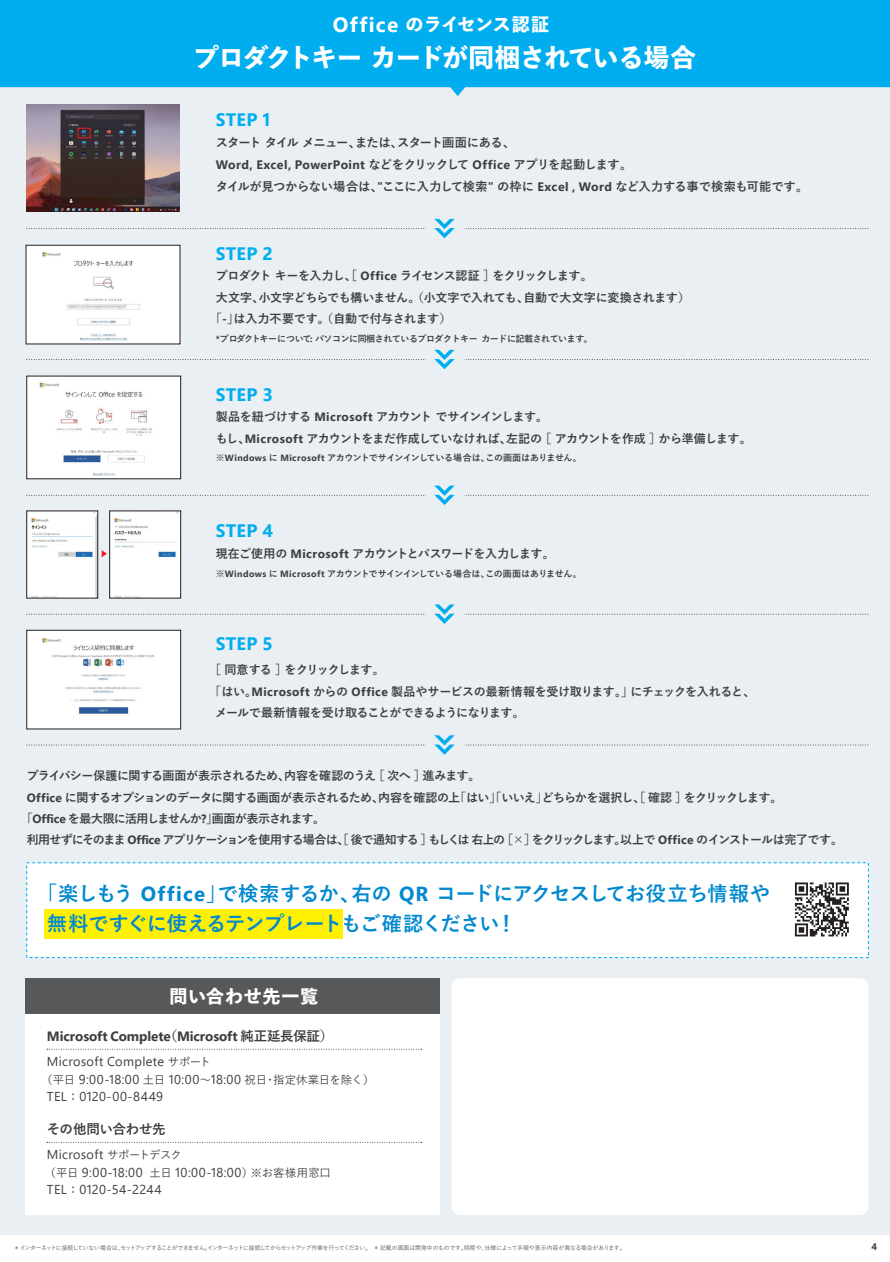
<style>
.page{position:relative;width:890px;height:1262px;background:#fff}
.page>*{position:absolute;margin:0;border:0;box-sizing:border-box;transform-origin:0 0}
.t1{font:800 25.5px "Yu Go Std N";letter-spacing:-.02em;color:#fff}
.t2{font:700 20.25px/29.4px "Yu Go";letter-spacing:-.035em;color:#0089cf}
.t3{font:700 18px "Segoe Pro";letter-spacing:.015em;color:#00aeef}
.t4{font:800 18px "Yu Go Std N";letter-spacing:-.02em;color:#fff}
.t5{font:800 18px "Yu Go Std N";letter-spacing:.025em;color:#fff}
.t6{font:700 13.5px "Segoe Pro";letter-spacing:-.01em;color:#3e3e3f}
.t7{font:700 13.5px "Yu Go";letter-spacing:-.02em;color:#3e3e3f}
.t8{font:12.9px/17.4px "Segoe Pro";letter-spacing:.03em;color:#3e3e3f}
.t9{font:12.9px "Segoe Pro";letter-spacing:.05em;color:#3e3e3f}
.t10{font:700 12.3px "Yu Go";letter-spacing:-.02em;color:#3e3e3f}
.t11{font:700 12.3px "Segoe Pro";letter-spacing:.035em;color:#3e3e3f}
.t12{font:700 12.3px "Yu Go";letter-spacing:-.07em;color:#3e3e3f}
.t13{font:700 12px/21.3px "Yu Go";letter-spacing:-.055em;color:#3e3e3f}
.t14{font:700 12px "Yu Go";letter-spacing:-.09em;color:#3e3e3f}
.t15{font:700 12px "Yu Go";letter-spacing:-.03em;color:#3e3e3f}
.t16{font:700 12px "Yu Go";letter-spacing:-.075em;color:#3e3e3f}
.t17{font:700 12px "Yu Go";letter-spacing:-.02em;color:#3e3e3f}
.t18{font:700 12px "Yu Go";letter-spacing:-.01em;color:#3e3e3f}
.t19{font:700 9.75px "Segoe Pro";color:#3e3e3f}
.t20{font:700 9px "Yu Go";letter-spacing:-.05em;color:#3e3e3f}
.t21{font:500 6px "Yu Gothic";letter-spacing:-.065em;color:#57585a}
.s1{font-family:"Segoe Pro";font-weight:700;font-size:20.7px}
.s2{font-family:"Yu Go"}
.s3{font-family:"Segoe Pro"}
.s4{font-family:"Yu Gothic";font-weight:500;font-size:11.4px}
</style>
<div class="page">
<div style="left:0;top:0;width:890px;height:1234px;background:#e9eff3"></div>
<svg style="left:0;top:0;width:890px;height:96px;background:#15b3ef"></svg>
<div style="left:25px;top:1001px;width:415px;height:213px;background:#fff"></div>
<div style="left:25px;top:977px;width:415px;height:36px;background:#57585a"></div>
<div style="left:451px;top:977px;width:417px;height:237px;background:#fff;border-radius:9px"></div>
<svg style="left:47px;top:1048px;width:375px;height:1px"></svg>
<img style="left:28px;top:247px;width:150px;height:95px">
<div style="left:26px;top:245px;width:154px;height:99px;border:1px solid #231f20"></div>
<img style="left:29px;top:512px;width:67px;height:84px">
<img style="left:111px;top:512px;width:68px;height:84px">
<div style="left:109px;top:510px;width:72px;height:88px;border:1px solid #231f20"></div>
<svg style="left:102px;top:550px;width:5px;height:7px"></svg>
<img style="left:29px;top:632px;width:150px;height:95px">
<div style="left:27px;top:630px;width:154px;height:99px;border:1px solid #231f20"></div>
<img style="left:27px;top:104px;width:153px;height:108px">
<img style="left:29px;top:378px;width:150px;height:99px">
<div style="left:26px;top:862px;width:843px;height:95px;background:#fff"></div>
<svg style="left:795px;top:882px;width:54px;height:54px"></svg>
<div style="left:44px;top:909px;width:298px;height:29px;background:#fff101"></div>
<svg style="left:27px;top:219px;width:841px;height:19px"></svg>
<svg style="left:27px;top:350px;width:841px;height:19px"></svg>
<svg style="left:27px;top:485px;width:841px;height:20px"></svg>
<svg style="left:27px;top:604px;width:841px;height:19px"></svg>
<svg style="left:27px;top:735px;width:841px;height:19px"></svg>
<div style="left:78px;top:128px;width:12px;height:10px;border:1px solid #ee1d23"></div>
<h3 class="t4" style="left:333px;top:10px;width:218px"><span class="s1">Office</span> のライセンス認証</h3>
<h1 class="t1" style="left:193px;top:37px;width:504px">プロダクトキーカードが同梱されている場合</h1>
<h3 class="t3" style="left:216px;top:106px;width:56px">STEP 1</h3>
<p class="t12" style="left:216px;top:135px;width:301px">スタートタイルメニュー、または、スタート画面にある、</p>
<p class="t11" style="left:216px;top:156px;width:418px">Word, Excel, PowerPoint <span class="s2">などをクリックして</span> Office <span class="s2">アプリを起動します。</span></p>
<p class="t10" style="left:216px;top:180px;width:594px">タイルが見つからない場合は、<span class="s3">"</span>ここに入力して検索<span class="s3">"</span> の枠に <span class="s3">Excel , Word</span> など入力する事で検索も可能です。</p>
<h3 class="t3" style="left:216px;top:240px;width:59px">STEP 2</h3>
<p class="t16" style="left:216px;top:269px;width:379px">プロダクトキーを入力し、［ <span class="s3">Office</span> ライセンス認証］をクリックします。</p>
<p class="t17" style="left:216px;top:290px;width:476px">大文字、小文字どちらでも構いません。（小文字で入れても、自動で大文字に変換されます）</p>
<p class="t18" style="left:210px;top:311px;width:243px">「<span class="s3">-</span>」は入力不要です。（自動で付与されます）</p>
<p class="t20" style="left:216px;top:334px;width:379px"><span class="s3">*</span>プロダクトキーについて<span class="s3">:</span> パソコンに同梱されているプロダクトキー カードに記載されています。</p>
<h3 class="t3" style="left:216px;top:382px;width:59px">STEP 3</h3>
<p class="t13" style="left:216px;top:406px;width:538px">製品を紐づけする <span class="s3">Microsoft</span> アカウントでサインインします。<br>もし、<span class="s3">Microsoft</span> アカウントをまだ作成していなければ、左記の［アカウントを作成］から準備します。</p>
<p class="t20" style="left:216px;top:453px;width:367px">※<span class="s3">Windows</span> に <span class="s3">Microsoft</span> アカウントでサインインしている場合は、この画面はありません。</p>
<h3 class="t3" style="left:216px;top:517px;width:59px">STEP 4</h3>
<p class="t13" style="left:216px;top:543px;width:341px">現在ご使用の <span class="s3">Microsoft</span> アカウントとパスワードを入力します。</p>
<p class="t20" style="left:216px;top:568px;width:367px">※<span class="s3">Windows</span> に <span class="s3">Microsoft</span> アカウントでサインインしている場合は、この画面はありません。</p>
<h3 class="t3" style="left:216px;top:631px;width:59px">STEP 5</h3>
<p class="t16" style="left:209px;top:663px;width:177px">［同意する］をクリックします。</p>
<p class="t15" style="left:209px;top:684px;width:548px">「はい。<span class="s3">Microsoft</span> からの <span class="s3">Office</span> 製品やサービスの最新情報を受け取ります。」にチェックを入れると、</p>
<p class="t13" style="left:215px;top:702px;width:311px">メールで最新情報を受け取ることができるようになります。</p>
<p class="t13" style="left:27px;top:765px;width:455px">プライバシー保護に関する画面が表示されるため、内容を確認のうえ［次へ］進みます。</p>
<p class="t13" style="left:27px;top:786px;width:757px"><span class="s3">Office</span> に関するオプションのデータに関する画面が表示されるため、内容を確認の上「はい」「いいえ」どちらかを選択し、［確認］をクリックします。</p>
<p class="t13" style="left:21px;top:807px;width:306px">「<span class="s3">Office</span> を最大限に活用しませんか<span class="s3">?</span>」画面が表示されます。</p>
<p class="t14" style="left:27px;top:832px;width:818px">利用せずにそのまま <span class="s3">Office</span> アプリケーションを使用する場合は、［後で通知する］もしくは右上の［×］をクリックします。以上で <span class="s3">Office</span> のインストールは完了です。</p>
<h2 class="t2" style="left:47px;top:879px;width:725px;text-indent:-10px">「楽しもう <span class="s3">Office</span>」で検索するか、右の <span class="s3">QR</span> コードにアクセスしてお役立ち情報や無料ですぐに使えるテンプレートもご確認ください！</h2>
<h3 class="t5" style="left:170px;top:981px;width:150px">問い合わせ先一覧</h3>
<p class="t6" style="left:47px;top:1026px;width:288px">Microsoft Complete<span class="s2">（</span>Microsoft <span class="s2">純正延長保証）</span></p>
<p class="t8" style="left:47px;top:1052px;width:166px">Microsoft Complete <span class="s4">サポート</span></p>
<p class="t9" style="left:41px;top:1069px;width:335px"><span class="s4">（平日</span> 9:00-18:00 <span class="s4">土日</span> 10:00<span class="s4">～</span>18:00 <span class="s4">祝日・指定休業日を除く）</span></p>
<p class="t8" style="left:47px;top:1087px;width:118px">TEL <span class="s4">：</span> 0120-00-8449</p>
<p class="t7" style="left:47px;top:1121px;width:120px">その他問い合わせ先</p>
<p class="t8" style="left:45px;top:1145px;width:288px">Microsoft <span class="s4">サポートデスク<br>（平日</span> 9:00-18:00 <span class="s4">土日</span> 10:00-18:00<span class="s4">）※お客様用窓口<br></span>TEL <span class="s4">：</span> 0120-54-2244</p>
<p class="t21" style="left:14px;top:1241px;width:613px">＊インターネットに接続していない場合は、セットアップすることができません。インターネットに接続してからセットアップ作業を行ってください。　＊記載の画面は開発中のものです。時期や、仕様によって手順や表示内容が異なる場合があります。</p>
<p class="t19" style="left:872px;top:1238px;width:7px">4</p>
</div>
